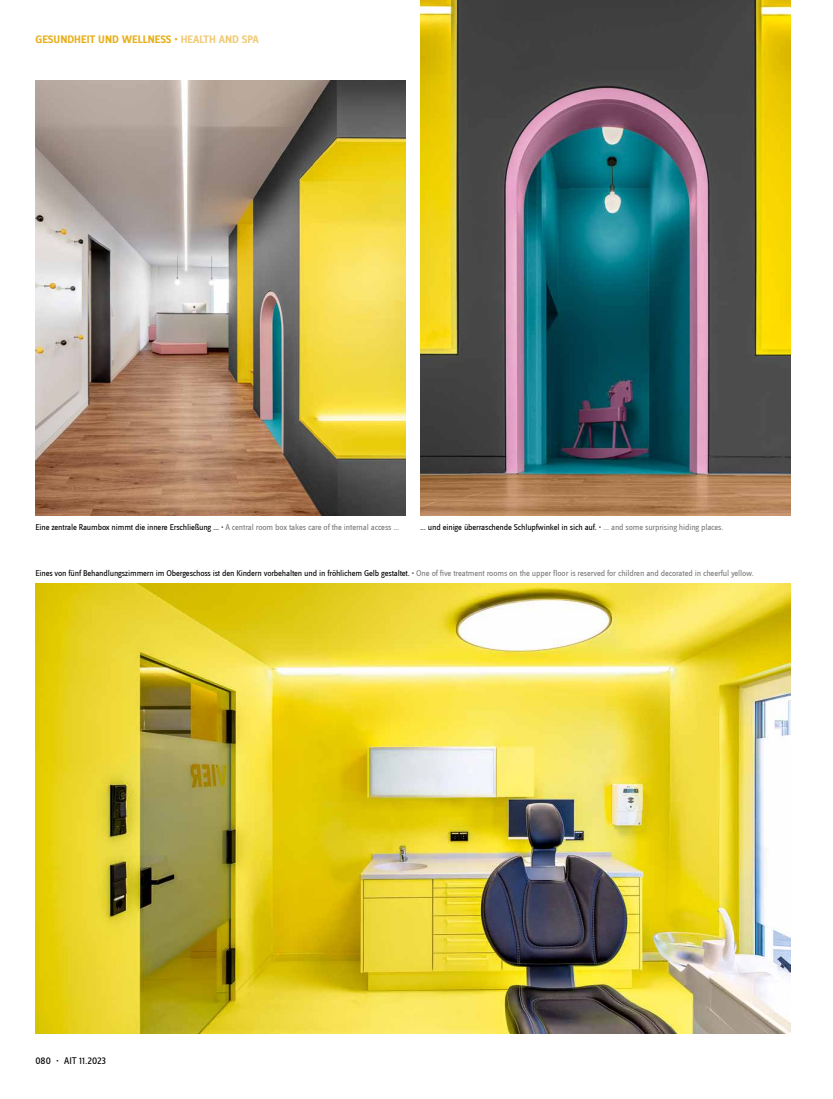
<style>
.page{position:relative;width:833px;height:1099px;background:#fff}
.page>*{position:absolute;margin:0;border:0;box-sizing:border-box;transform-origin:0 0}
.t1{font:700 11.25px "Zine Sans Dis";color:#e8b01d}
.t2{font:10px "Zine Sans Dis";color:#000}
.t3{font:8.75px "Zine Sans Dis";letter-spacing:-.02em;color:#000}
.s1{color:#f1cb78}
.s2{color:#7b7b7a}
</style>
<div class="page">
<img style="left:35px;top:81px;width:371px;height:434px">
<img style="left:35px;top:583px;width:755px;height:450px">
<img style="left:420px;top:0;width:370px;height:515px">
<p class="t1" style="left:35px;top:33px;width:225px">GESUNDHEIT UND WELLNESS • <span class="s1">HEALTH AND SPA</span></p>
<p class="t3" style="left:35px;top:523px;width:365px">Eine zentrale Raumbox nimmt die innere Erschließung ... • <span class="s2">A central room box takes care of the internal access ...</span></p>
<p class="t3" style="left:35px;top:569px;width:720px">Eines von fünf Behandlungszimmern im Obergeschoss ist den Kindern vorbehalten und in fröhlichem Gelb gestaltet. • <span class="s2">One of five treatment rooms on the upper floor is reserved for children and decorated in cheerful yellow.</span></p>
<p class="t3" style="left:420px;top:523px;width:305px">... und einige überraschende Schlupfwinkel in sich auf. • <span class="s2">... and some surprising hiding places.</span></p>
<p class="t2" style="left:35px;top:1055px;width:72px">080 • AIT 11.2023</p>
</div>
